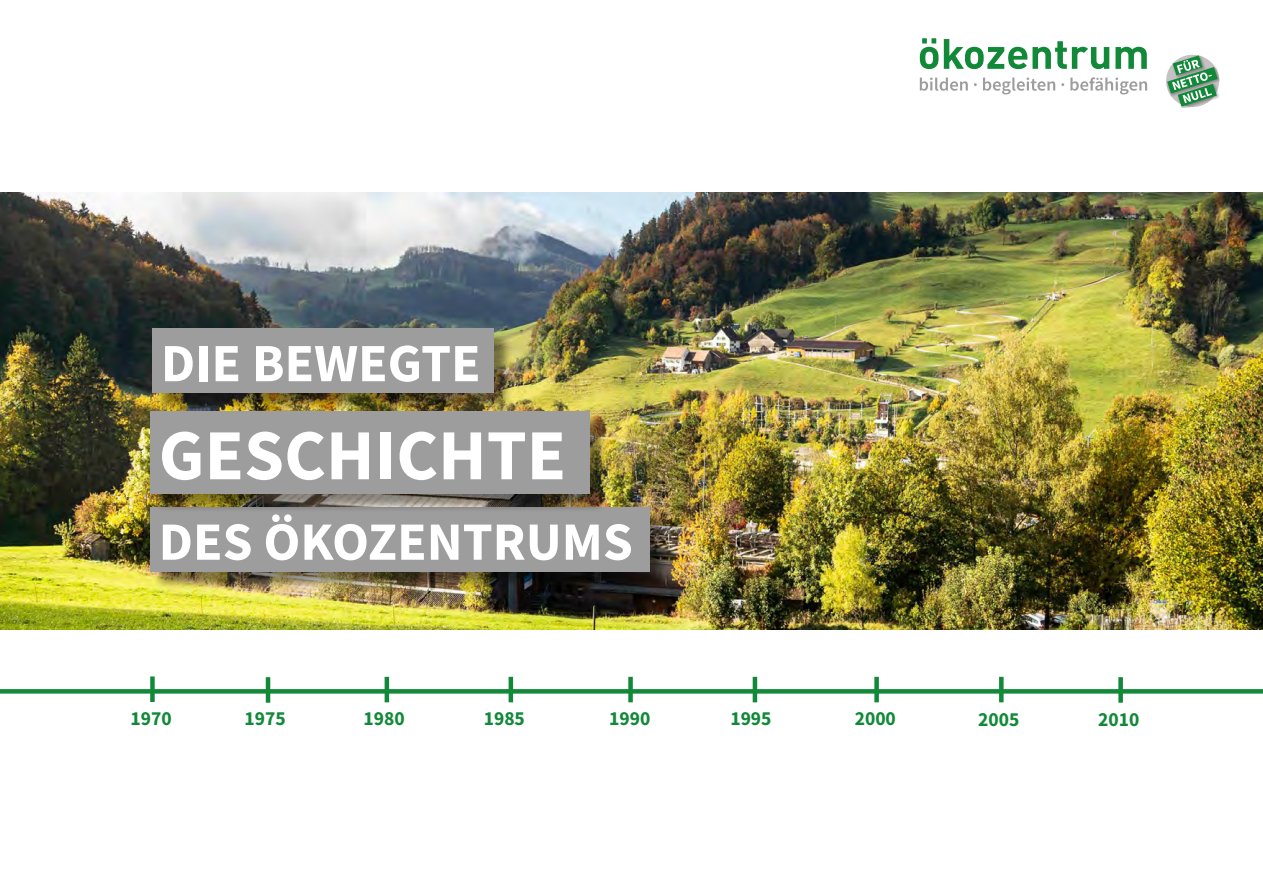
<style>
.page{position:relative;width:1263px;height:893px;background:#fff}
.page>*{position:absolute;margin:0;border:0;box-sizing:border-box;transform-origin:0 0}
.t1{font:72px "Source Sans Variable";color:#fff}
.t2{font:54px "Source Sans Variable";color:#fff}
.t3{font:19.5px "Source Sans Variable";color:#118938}
</style>
<div class="page">
<img style="left:0;top:193px;width:1263px;height:436px">
<div style="left:153px;top:510px;width:515px;height:80px;background:#000;opacity:.45"></div>
<div style="left:150px;top:507px;width:500px;height:64px;background:#9d9d9d"></div>
<div style="left:155px;top:331px;width:357px;height:81px;background:#000;opacity:.45"></div>
<div style="left:152px;top:329px;width:342px;height:64px;background:#9d9d9d"></div>
<div style="left:153px;top:413px;width:455px;height:100px;background:#000;opacity:.45"></div>
<div style="left:150px;top:411px;width:439px;height:83px;background:#9d9d9d"></div>
<div style="left:0;top:689px;width:1263px;height:5px;background:#118938"></div>
<hr style="left:266px;top:677px;width:4px;height:26px;background:#118938">
<hr style="left:385px;top:677px;width:4px;height:25px;background:#118938">
<hr style="left:509px;top:677px;width:4px;height:25px;background:#118938">
<div style="left:628px;top:677px;width:5px;height:25px;background:#118938"></div>
<hr style="left:753px;top:677px;width:4px;height:25px;background:#118938">
<div style="left:874px;top:677px;width:5px;height:25px;background:#118938"></div>
<svg style="left:999px;top:677px;width:4px;height:25px"></svg>
<div style="left:150px;top:676px;width:5px;height:26px;background:#118938"></div>
<div style="left:1118px;top:677px;width:5px;height:26px;background:#118938"></div>
<svg style="left:920px;top:38px;width:18px;height:31px"></svg>
<svg style="left:944px;top:39px;width:165px;height:30px"></svg>
<svg style="left:1115px;top:47px;width:32px;height:22px"></svg>
<svg style="left:920px;top:78px;width:48px;height:13px"></svg>
<svg style="left:983px;top:78px;width:72px;height:16px"></svg>
<svg style="left:1070px;top:77px;width:77px;height:17px"></svg>
<svg style="left:1166px;top:54px;width:53px;height:53px"></svg>
<h2 class="t2" style="left:161px;top:331px;width:321px">DIE BEWEGTE</h2>
<h1 class="t1" style="left:159px;top:412px;width:409px">GESCHICHTE</h1>
<h2 class="t2" style="left:159px;top:509px;width:476px">DES ÖKOZENTRUMS</h2>
<p class="t3" style="left:131px;top:707px;width:43px">1970</p>
<p class="t3" style="left:245px;top:707px;width:43px">1975</p>
<p class="t3" style="left:364px;top:707px;width:43px">1980</p>
<p class="t3" style="left:484px;top:707px;width:43px">1985</p>
<p class="t3" style="left:609px;top:707px;width:43px">1990</p>
<p class="t3" style="left:730px;top:707px;width:43px">1995</p>
<p class="t3" style="left:855px;top:707px;width:43px">2000</p>
<p class="t3" style="left:978px;top:708px;width:43px">2005</p>
<p class="t3" style="left:1098px;top:708px;width:43px">2010</p>
</div>
